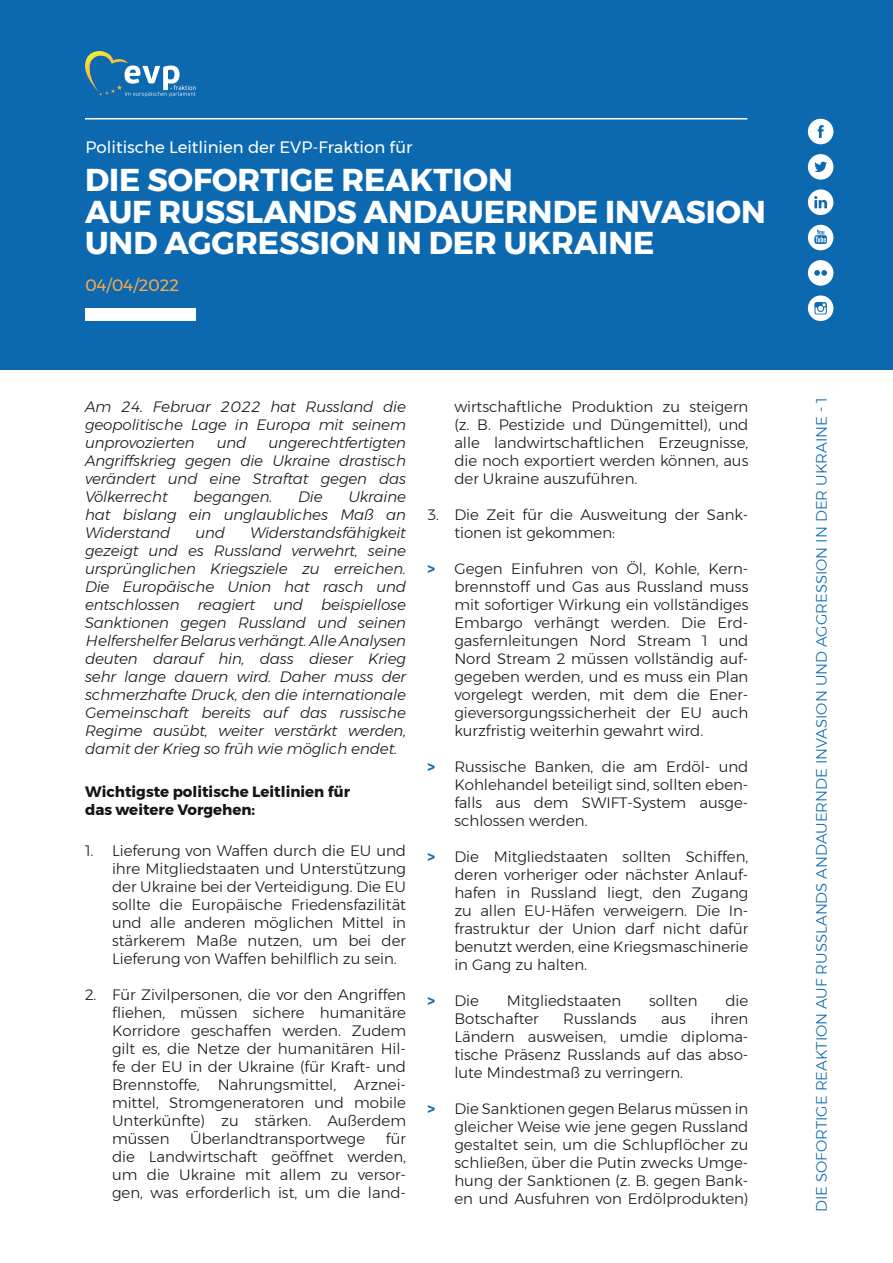
<style>
.page{position:relative;width:893px;height:1263px;background:#fff}
.page>*{position:absolute;margin:0;border:0;box-sizing:border-box;transform-origin:0 0}
.t1{font:700 31.5px/31.5px "Montserrat";color:#fff}
.t2{font:16.5px "Montserrat";color:#fff}
.t3{font:16.5px "Montserrat";color:#faaa4e}
.t4{font:300 15px/18px "Montserrat";color:#171419;text-align:justify}
.t5{font:italic 300 15px/18px "Montserrat";letter-spacing:-.01em;color:#171419;text-align:justify}
.t6{font:300 15px "Montserrat";color:#0c69b0}
.t7{font:700 15px/18px "Montserrat";color:#171419}
.s1{font-weight:700;color:#0c69b0}
</style>
<div class="page">
<div style="left:0;top:0;width:893px;height:370px;background:#0c69b0"></div>
<svg style="left:85px;top:51px;width:111px;height:46px"></svg>
<hr style="left:85px;top:118px;width:662px;height:1px;background:#fff">
<div style="left:85px;top:308px;width:111px;height:13px;background:#fff"></div>
<svg style="left:808px;top:119px;width:25px;height:25px"></svg>
<svg style="left:808px;top:154px;width:25px;height:26px"></svg>
<svg style="left:808px;top:189px;width:25px;height:26px"></svg>
<svg style="left:808px;top:260px;width:25px;height:26px"></svg>
<svg style="left:808px;top:295px;width:25px;height:26px"></svg>
<svg style="left:808px;top:225px;width:25px;height:25px"></svg>
<p class="t2" style="left:86px;top:134px;width:328px">Politische Leitlinien der EVP-Fraktion für</p>
<h1 class="t1" style="left:85px;top:165px;width:682px">DIE SOFORTIGE REAKTION<br>AUF RUSSLANDS ANDAUERNDE INVASION<br>UND AGGRESSION IN DER UKRAINE</h1>
<p class="t3" style="left:85px;top:272px;width:95px">04/04/2022</p>
<p class="t5" style="left:85px;top:397px;width:323px">Am 24. Februar 2022 hat Russland die geopolitische Lage in Europa mit seinem unprovozierten</p>
<p class="t5" style="left:85px;top:433px;width:323px;text-indent:184px">ungerechtfertigten Angriffskrieg gegen die Ukraine drastisch verändert und eine Straftat gegen das Völkerrecht</p>
<p class="t5" style="left:217px;top:433px;width:31px">und</p>
<p class="t5" style="left:85px;top:487px;width:323px;text-indent:263px">Ukraine hat bislang ein unglaubliches Maß an Widerstand</p>
<p class="t5" style="left:194px;top:487px;width:80px">begangen.</p>
<p class="t5" style="left:298px;top:487px;width:26px">Die</p>
<p class="t5" style="left:85px;top:523px;width:323px;text-indent:165px">Widerstandsfähigkeit gezeigt und es Russland verwehrt, seine ursprünglichen Kriegsziele zu erreichen.<br>Die Europäische Union hat rasch und entschlossen reagiert und beispiellose Sanktionen gegen Russland und seinen Helfershelfer Belarus verhängt. Alle Analysen deuten darauf hin, dass dieser Krieg sehr lange dauern wird. Daher muss der schmerzhafte Druck, den die internationale Gemeinschaft bereits auf das russische Regime ausübt, weiter verstärkt werden, damit der Krieg so früh wie möglich endet.</p>
<p class="t7" style="left:85px;top:783px;width:267px">Wichtigste politische Leitlinien für das weitere Vorgehen:</p>
<p class="t4" style="left:112px;top:841px;width:296px;text-indent:-27px">1. Lieferung von Waffen durch die EU und ihre Mitgliedstaaten und Unterstützung der Ukraine bei der Verteidigung. Die EU sollte die Europäische Friedensfazilität und alle anderen möglichen Mittel in stärkerem Maße nutzen, um bei der Lieferung von Waffen behilflich zu sein.</p>
<p class="t4" style="left:112px;top:985px;width:296px;text-indent:-27px">2. Für Zivilpersonen, die vor den Angriffen fliehen, müssen sichere humanitäre Korridore geschaffen werden. Zudem gilt es, die Netze der humanitären Hil&shy;fe der EU in der Ukraine (für Kraft- und Brennstoffe, Nahrungsmittel, Arznei&shy;mittel, Stromgeneratoren und mobile Unterkünfte) zu stärken. Außerdem müssen</p>
<p class="t5" style="left:195px;top:523px;width:31px">und</p>
<p class="t4" style="left:190px;top:1129px;width:177px">Überlandtransportwege</p>
<p class="t4" style="left:112px;top:1129px;width:296px;text-indent:274px">für die Landwirtschaft geöffnet werden, um die Ukraine mit allem zu versor&shy;gen, was erforderlich ist, um die land-</p>
<p class="t4" style="left:454px;top:397px;width:296px">wirtschaftliche Produktion zu steigern (z. B. Pestizide und Düngemittel), und alle landwirtschaftlichen Erzeugnisse, die noch exportiert werden können, aus der Ukraine auszuführen.</p>
<p class="t4" style="left:454px;top:505px;width:296px;text-indent:-27px">3. Die Zeit für die Ausweitung der Sank&shy;tionen ist gekommen:</p>
<p class="t4" style="left:454px;top:559px;width:296px;text-indent:-27px"><span class="s1">&gt;</span> Gegen Einfuhren von Öl, Kohle, Kern&shy;brennstoff und Gas aus Russland muss mit sofortiger Wirkung ein vollständiges Embargo verhängt werden. Die Erd&shy;gasfernleitungen Nord Stream 1 und Nord Stream 2 müssen vollständig auf&shy;gegeben werden, und es muss ein Plan vorgelegt werden, mit dem die Ener&shy;gieversorgungssicherheit der EU auch kurzfristig weiterhin gewahrt wird.</p>
<p class="t4" style="left:454px;top:757px;width:296px;text-indent:-27px"><span class="s1">&gt;</span> Russische Banken, die am Erdöl- und Kohlehandel beteiligt sind, sollten eben&shy;falls aus dem SWIFT-System ausge&shy;schlossen werden.</p>
<p class="t4" style="left:454px;top:847px;width:296px;text-indent:-27px"><span class="s1">&gt;</span> Die Mitgliedstaaten sollten Schiffen, deren vorheriger oder nächster Anlauf&shy;hafen in Russland liegt, den Zugang zu allen EU-Häfen verweigern. Die In&shy;frastruktur der Union darf nicht dafür benutzt werden, eine Kriegsmaschinerie in Gang zu halten.</p>
<p class="t4" style="left:427px;top:991px;width:53px"><span class="s1">&gt;</span> Die</p>
<p class="t4" style="left:507px;top:991px;width:116px">Mitgliedstaaten</p>
<p class="t4" style="left:649px;top:991px;width:50px">sollten</p>
<p class="t4" style="left:725px;top:991px;width:24px">die</p>
<p class="t4" style="left:454px;top:1009px;width:86px">Botschafter</p>
<p class="t4" style="left:563px;top:1009px;width:75px">Russlands</p>
<p class="t4" style="left:661px;top:1009px;width:27px">aus</p>
<p class="t4" style="left:454px;top:1009px;width:296px;text-indent:256px">ihren Ländern ausweisen, umdie diploma&shy;tische Präsenz Russlands auf das abso&shy;lute Mindestmaß zu verringern.</p>
<p class="t4" style="left:454px;top:1099px;width:296px;text-indent:-27px"><span class="s1">&gt;</span> Die Sanktionen gegen Belarus müssen in gleicher Weise wie jene gegen Russland gestaltet sein, um die Schlupflöcher zu schließen, über die Putin zwecks Umge&shy;hung der Sanktionen (z. B. gegen Bank&shy;en und Ausfuhren von Erdölprodukten)</p>
<p class="t6" style="left:810px;top:1212px;width:816px;rotate:-90deg">DIE SOFORTIGE REAKTION AUF RUSSLANDS ANDAUERNDE INVASION UND AGGRESSION IN DER UKRAINE - 1</p>
</div>
